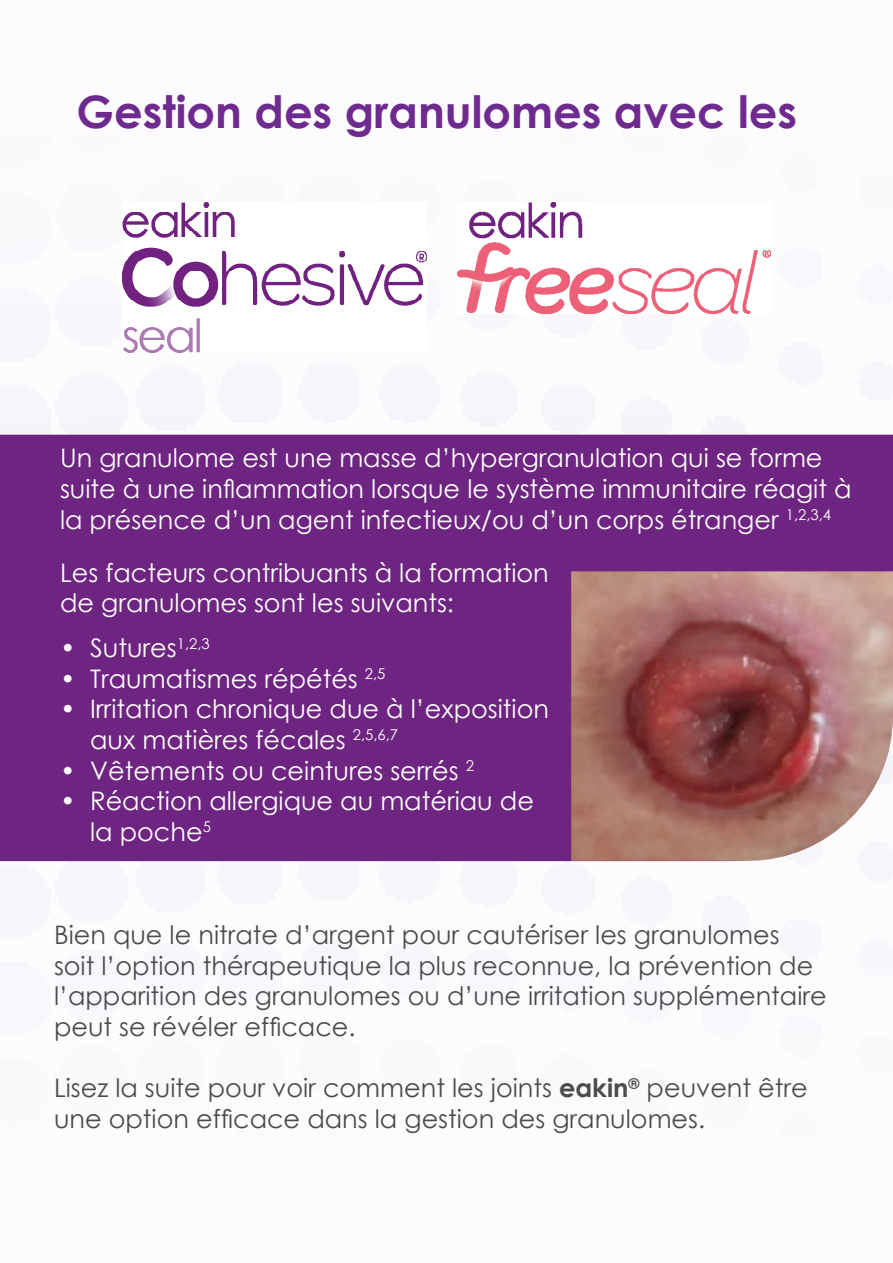
<style>
.page{position:relative;width:893px;height:1263px;background:#fff}
.page>*{position:absolute;margin:0;border:0;box-sizing:border-box;transform-origin:0 0}
.t1{font:700 44.7px "Century Gothic";color:#6e2a8e}
.t2{font:25.5px/30.6px "Century Gothic";color:#fff}
.t3{font:25.5px/30.6px "Century Gothic";color:#4b4b4d}
.s1{font-weight:700}
</style>
<div class="page">
<img style="left:0;top:221px;width:893px;height:641px">
<img style="left:123px;top:202px;width:303px;height:150px">
<img style="left:457px;top:202px;width:313px;height:112px">
<div style="left:0;top:435px;width:893px;height:426px;background:#6e2581"></div>
<img style="left:571px;top:571px;width:322px;height:290px">
<p class="t1" style="left:77px;top:78px;width:722px">Gestion des granulomes avec les</p>
<p class="t2" style="left:60px;top:442px;width:793px">Un granulome est une masse d’hypergranulation qui se forme suite à une inflammation lorsque le système immunitaire réagit à la présence d’un agent infectieux/ou d’un corps étranger <sup>1,2,3,4</sup></p>
<p class="t2" style="left:60px;top:557px;width:490px">Les facteurs contribuants à la formation de granulomes sont les suivants:</p>
<p class="t2" style="left:60px;top:632px;width:151px">• Sutures<sup>1,2,3</sup></p>
<p class="t2" style="left:60px;top:663px;width:327px">• Traumatismes répétés <sup>2,5</sup></p>
<p class="t2" style="left:90px;top:693px;width:460px;text-indent:-30px">• Irritation chronique due à l’exposition aux matières fécales <sup>2,5,6,7</sup></p>
<p class="t2" style="left:60px;top:755px;width:416px">• Vêtements ou ceintures serrés <sup>2</sup></p>
<p class="t2" style="left:90px;top:785px;width:445px;text-indent:-30px">• Réaction allergique au matériau de la poche<sup>5</sup></p>
<p class="t3" style="left:54px;top:919px;width:774px">Bien que le nitrate d’argent pour cautériser les granulomes<br>soit l’option thérapeutique la plus reconnue, la prévention de l’apparition des granulomes ou d’une irritation supplémentaire peut se révéler efficace.</p>
<p class="t3" style="left:54px;top:1072px;width:755px">Lisez la suite pour voir comment les joints <span class="s1">eakin</span><sup>®</sup> peuvent être une option efficace dans la gestion des granulomes.</p>
</div>
